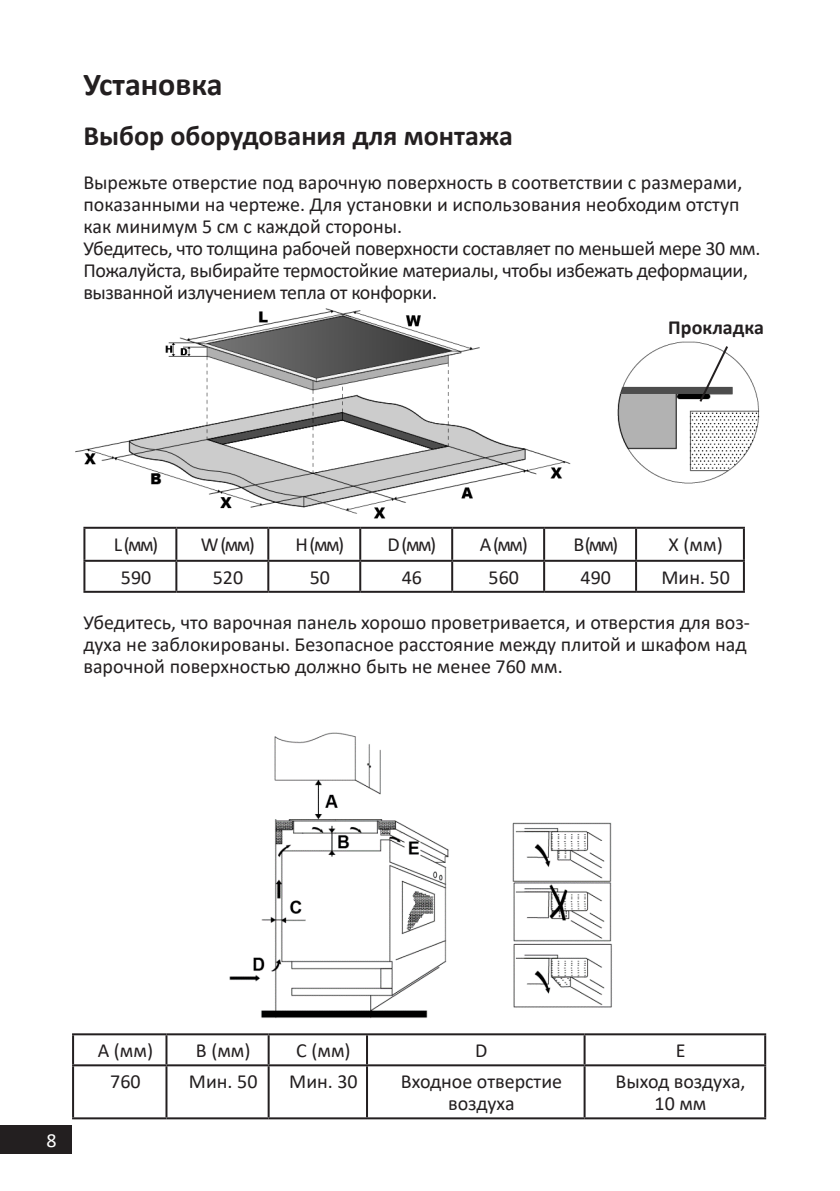
<style>
.page{position:relative;width:840px;height:1191px;background:#fff}
.page>*{position:absolute;margin:0;border:0;box-sizing:border-box;transform-origin:0 0}
.Заголовок_16{font:700 32px "Calibri";color:#231f20}
.Заголовок_14{font:700 28px "Calibri";color:#231f20}
.t1{font:20px/22px "Calibri";color:#231f20}
.t2{font:20px/22px "Calibri";letter-spacing:-.02em;color:#231f20}
.цифры_на_схемах{font:700 20px "Calibri";color:#231f20}
.t3{font:20px "Calibri";color:#fff}
</style>
<div class="page">
<div style="left:0;top:1125px;width:72px;height:29px;background:#231f20"></div>
<hr style="left:83px;top:527px;width:93px;height:2px;background:#231f20">
<hr style="left:83px;top:529px;width:2px;height:31px;background:#231f20">
<hr style="left:176px;top:527px;width:92px;height:2px;background:#231f20">
<hr style="left:175px;top:529px;width:2px;height:31px;background:#231f20">
<hr style="left:268px;top:527px;width:92px;height:2px;background:#231f20">
<hr style="left:267px;top:529px;width:2px;height:31px;background:#231f20">
<hr style="left:360px;top:527px;width:92px;height:2px;background:#231f20">
<hr style="left:359px;top:529px;width:2px;height:31px;background:#231f20">
<hr style="left:452px;top:527px;width:92px;height:2px;background:#231f20">
<hr style="left:451px;top:529px;width:2px;height:31px;background:#231f20">
<hr style="left:544px;top:527px;width:91px;height:2px;background:#231f20">
<hr style="left:543px;top:529px;width:2px;height:31px;background:#231f20">
<hr style="left:635px;top:527px;width:109px;height:2px;background:#231f20">
<hr style="left:634px;top:529px;width:2px;height:31px;background:#231f20">
<hr style="left:742px;top:529px;width:2px;height:31px;background:#231f20">
<hr style="left:83px;top:560px;width:93px;height:2px;background:#231f20">
<hr style="left:83px;top:562px;width:2px;height:29px;background:#231f20">
<hr style="left:176px;top:560px;width:92px;height:2px;background:#231f20">
<hr style="left:175px;top:562px;width:2px;height:29px;background:#231f20">
<hr style="left:268px;top:560px;width:92px;height:2px;background:#231f20">
<hr style="left:267px;top:562px;width:2px;height:29px;background:#231f20">
<hr style="left:360px;top:560px;width:92px;height:2px;background:#231f20">
<hr style="left:359px;top:562px;width:2px;height:29px;background:#231f20">
<hr style="left:452px;top:560px;width:92px;height:2px;background:#231f20">
<hr style="left:451px;top:562px;width:2px;height:29px;background:#231f20">
<hr style="left:544px;top:560px;width:91px;height:2px;background:#231f20">
<hr style="left:543px;top:562px;width:2px;height:29px;background:#231f20">
<hr style="left:635px;top:560px;width:109px;height:2px;background:#231f20">
<hr style="left:634px;top:562px;width:2px;height:29px;background:#231f20">
<hr style="left:742px;top:562px;width:2px;height:29px;background:#231f20">
<hr style="left:83px;top:591px;width:93px;height:2px;background:#231f20">
<hr style="left:176px;top:591px;width:92px;height:2px;background:#231f20">
<hr style="left:268px;top:591px;width:92px;height:2px;background:#231f20">
<hr style="left:360px;top:591px;width:92px;height:2px;background:#231f20">
<hr style="left:452px;top:591px;width:92px;height:2px;background:#231f20">
<hr style="left:544px;top:591px;width:91px;height:2px;background:#231f20">
<hr style="left:635px;top:591px;width:109px;height:2px;background:#231f20">
<img style="left:229px;top:732px;width:383px;height:287px">
<img style="left:75px;top:308px;width:685px;height:211px">
<svg style="left:697px;top:344px;width:32px;height:60px"></svg>
<hr style="left:72px;top:1033px;width:94px;height:2px;background:#231f20">
<hr style="left:72px;top:1035px;width:2px;height:29px;background:#231f20">
<hr style="left:166px;top:1033px;width:102px;height:2px;background:#231f20">
<hr style="left:165px;top:1035px;width:2px;height:29px;background:#231f20">
<hr style="left:268px;top:1033px;width:99px;height:2px;background:#231f20">
<hr style="left:267px;top:1035px;width:2px;height:29px;background:#231f20">
<hr style="left:367px;top:1033px;width:217px;height:2px;background:#231f20">
<hr style="left:366px;top:1035px;width:2px;height:29px;background:#231f20">
<hr style="left:584px;top:1033px;width:181px;height:2px;background:#231f20">
<hr style="left:583px;top:1035px;width:2px;height:29px;background:#231f20">
<hr style="left:763px;top:1035px;width:2px;height:29px;background:#231f20">
<hr style="left:72px;top:1064px;width:94px;height:2px;background:#231f20">
<hr style="left:72px;top:1066px;width:2px;height:51px;background:#231f20">
<hr style="left:166px;top:1064px;width:102px;height:2px;background:#231f20">
<hr style="left:165px;top:1066px;width:2px;height:51px;background:#231f20">
<hr style="left:268px;top:1064px;width:99px;height:2px;background:#231f20">
<hr style="left:267px;top:1066px;width:2px;height:51px;background:#231f20">
<hr style="left:367px;top:1064px;width:217px;height:2px;background:#231f20">
<hr style="left:366px;top:1066px;width:2px;height:51px;background:#231f20">
<hr style="left:584px;top:1064px;width:181px;height:2px;background:#231f20">
<hr style="left:583px;top:1066px;width:2px;height:51px;background:#231f20">
<hr style="left:763px;top:1066px;width:2px;height:51px;background:#231f20">
<hr style="left:72px;top:1117px;width:94px;height:2px;background:#231f20">
<hr style="left:166px;top:1117px;width:102px;height:2px;background:#231f20">
<hr style="left:268px;top:1117px;width:99px;height:2px;background:#231f20">
<hr style="left:367px;top:1117px;width:217px;height:2px;background:#231f20">
<hr style="left:584px;top:1117px;width:181px;height:2px;background:#231f20">
<p class="Заголовок_16" style="left:83px;top:61px;width:141px">Установка</p>
<p class="Заголовок_14" style="left:83px;top:115px;width:431px">Выбор оборудования для монтажа</p>
<p class="t1" style="left:83px;top:170px;width:660px">Вырежьте отверстие под варочную поверхность в соответствии с размерами, показанными на чертеже. Для установки и использования необходим отступ как минимум 5 см с каждой стороны.</p>
<p class="t2" style="left:83px;top:236px;width:678px">Убедитесь, что толщина рабочей поверхности составляет по меньшей мере 30 мм.<br>Пожалуйста, выбирайте термостойкие материалы, чтобы избежать деформации, вызванной излучением тепла от конфорки.</p>
<p class="цифры_на_схемах" style="left:668px;top:313px;width:97px">Прокладка</p>
<p class="t1" style="left:114px;top:532px;width:46px">L (мм)</p>
<p class="t1" style="left:201px;top:532px;width:55px">W (мм)</p>
<p class="t1" style="left:295px;top:532px;width:50px">H (мм)</p>
<p class="t1" style="left:387px;top:532px;width:50px">D (мм)</p>
<p class="t1" style="left:479px;top:532px;width:49px">A (мм)</p>
<p class="t1" style="left:573px;top:532px;width:46px">B (мм)</p>
<p class="t1" style="left:668px;top:532px;width:56px">X (мм)</p>
<p class="t1" style="left:121px;top:565px;width:32px">590</p>
<p class="t1" style="left:213px;top:565px;width:32px">520</p>
<p class="t1" style="left:309px;top:565px;width:22px">50</p>
<p class="t1" style="left:401px;top:565px;width:22px">46</p>
<p class="t1" style="left:488px;top:565px;width:32px">560</p>
<p class="t1" style="left:580px;top:565px;width:32px">490</p>
<p class="t1" style="left:661px;top:565px;width:70px">Мин. 50</p>
<p class="t1" style="left:83px;top:610px;width:667px">Убедитесь, что варочная панель хорошо проветривается, и отверстия для воз&shy;духа не заблокированы. Безопасное расстояние между плитой и шкафом над варочной поверхностью должно быть не менее 760 мм.</p>
<p class="t3" style="left:47px;top:1127px;width:12px">8</p>
<p class="t1" style="left:98px;top:1039px;width:57px">A (мм)</p>
<p class="t1" style="left:196px;top:1039px;width:56px">B (мм)</p>
<p class="t1" style="left:296px;top:1039px;width:56px">C (мм)</p>
<p class="t1" style="left:475px;top:1039px;width:14px">D</p>
<p class="t1" style="left:675px;top:1039px;width:11px">E</p>
<p class="t1" style="left:110px;top:1070px;width:32px">760</p>
<p class="t1" style="left:189px;top:1070px;width:70px">Мин. 50</p>
<p class="t1" style="left:289px;top:1070px;width:70px">Мин. 30</p>
<p class="t1" style="left:400px;top:1070px;width:163px;text-align:center">Входное отверстие воздуха</p>
<p class="t1" style="left:615px;top:1070px;width:131px;text-align:center">Выход воздуха,<br>10 мм</p>
</div>
